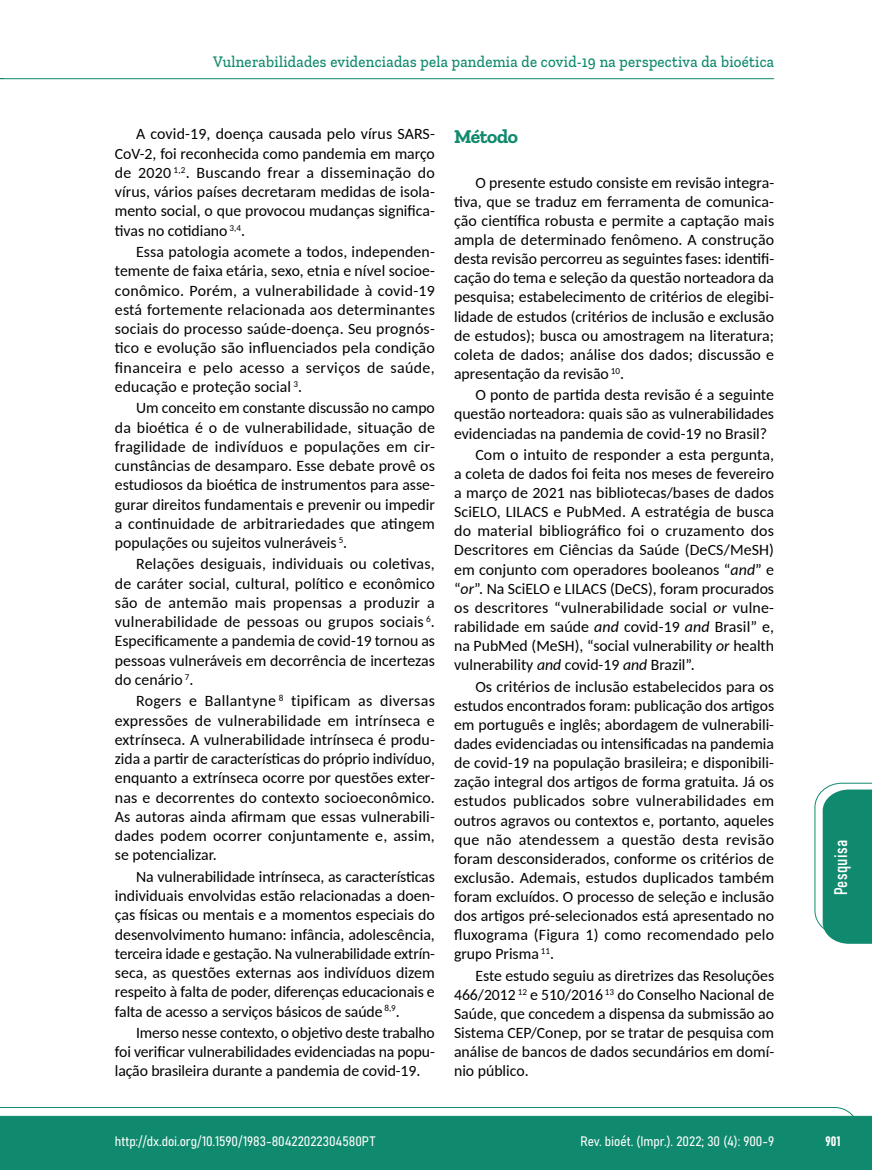
<style>
.page{position:relative;width:872px;height:1170px;background:#fff}
.page>*{position:absolute;margin:0;border:0;box-sizing:border-box;transform-origin:0 0}
.t1{font:700 19.5px "Zilla Slab";letter-spacing:-.02em;color:#108a6e}
.t2{font:18px "Bahnschrift";letter-spacing:.02em;color:#fff}
.t3{font:500 16.5px "Zilla Slab";letter-spacing:.02em;color:#108a6e;scale:.9 1}
.t4{font:15.75px/19.2px "Carlito";color:#000;text-align:justify}
.t5{font:13.5px "Bahnschrift";color:#fff}
.s1{font-style:italic}
</style>
<div class="page">
<svg style="left:0;top:1107px;width:859px;height:62px;background:#2e9880"></svg>
<hr style="left:0;top:78px;width:774px;height:1px;background:#108a6e">
<svg style="left:814px;top:782px;width:58px;height:161px"></svg>
<p class="t3" style="left:213px;top:53px;width:625px">Vulnerabilidades evidenciadas pela pandemia de covid-19 na perspectiva da bioética</p>
<p class="t4" style="left:115px;top:124px;width:321px;text-indent:21px">A covid-19, doença causada pelo vírus SARS-CoV-2, foi reconhecida como pandemia em março de 2020 <sup>1,2</sup>. Buscando frear a disseminação do vírus, vários países decretaram medidas de isola&shy;mento social, o que provocou mudanças significa&shy;tivas no cotidiano <sup>3,4</sup>.</p>
<p class="t4" style="left:115px;top:241px;width:321px;text-indent:21px">Essa patologia acomete a todos, independen&shy;temente de faixa etária, sexo, etnia e nível socioe&shy;conômico. Porém, a vulnerabilidade à covid-19 está fortemente relacionada aos determinantes sociais do processo saúde-doença. Seu prognós&shy;tico e evolução são influenciados pela condição financeira e pelo acesso a serviços de saúde, educação e proteção social <sup>3</sup>.</p>
<p class="t4" style="left:115px;top:397px;width:322px;text-indent:21px">Um conceito em constante discussão no campo da bioética é o de vulnerabilidade, situação de fragilidade de indivíduos e populações em cir&shy;cunstâncias de desamparo. Esse debate provê os estudiosos da bioética de instrumentos para asse&shy;gurar direitos fundamentais e prevenir ou impedir a continuidade de arbitrariedades que atingem populações ou sujeitos vulneráveis <sup>5</sup>.</p>
<p class="t4" style="left:115px;top:554px;width:322px;text-indent:21px">Relações desiguais, individuais ou coletivas, de caráter social, cultural, político e econômico são de antemão mais propensas a produzir a vulnerabilidade de pessoas ou grupos sociais <sup>6</sup>.<br>Especificamente a pandemia de covid-19 tornou as pessoas vulneráveis em decorrência de incertezas do cenário <sup>7</sup>.</p>
<p class="t4" style="left:115px;top:690px;width:322px;text-indent:21px">Rogers e Ballantyne <sup>8</sup> tipificam as diversas expressões de vulnerabilidade em intrínseca e extrínseca. A vulnerabilidade intrínseca é produ&shy;zida a partir de características do próprio indivíduo, enquanto a extrínseca ocorre por questões exter&shy;nas e decorrentes do contexto socioeconômico.<br>As autoras ainda afirmam que essas vulnerabili&shy;dades podem ocorrer conjuntamente e, assim, se potencializar.</p>
<p class="t4" style="left:115px;top:866px;width:321px;text-indent:21px">Na vulnerabilidade intrínseca, as características individuais envolvidas estão relacionadas a doen&shy;ças físicas ou mentais e a momentos especiais do desenvolvimento humano: infância, adolescência, terceira idade e gestação. Na vulnerabilidade extrín&shy;seca, as questões externas aos indivíduos dizem respeito à falta de poder, diferenças educacionais e falta de acesso a serviços básicos de saúde <sup>8,9</sup>.</p>
<p class="t4" style="left:115px;top:1022px;width:321px;text-indent:21px">Imerso nesse contexto, o objetivo deste trabalho foi verificar vulnerabilidades evidenciadas na popu&shy;lação brasileira durante a pandemia de covid-19.</p>
<p class="t1" style="left:454px;top:125px;width:65px">Método</p>
<p class="t4" style="left:454px;top:172px;width:322px;text-indent:21px">O presente estudo consiste em revisão integra&shy;tiva, que se traduz em ferramenta de comunica&shy;ção científica robusta e permite a captação mais ampla de determinado fenômeno. A construção desta revisão percorreu as seguintes fases: identifi&shy;cação do tema e seleção da questão norteadora da pesquisa; estabelecimento de critérios de elegibi&shy;lidade de estudos (critérios de inclusão e exclusão de estudos); busca ou amostragem na literatura; coleta de dados; análise dos dados; discussão e apresentação da revisão <sup>10</sup>.</p>
<p class="t4" style="left:454px;top:385px;width:321px;text-indent:21px">O ponto de partida desta revisão é a seguinte questão norteadora: quais são as vulnerabilidades evidenciadas na pandemia de covid-19 no Brasil?</p>
<p class="t4" style="left:454px;top:444px;width:321px;text-indent:21px">Com o intuito de responder a esta pergunta, a coleta de dados foi feita nos meses de fevereiro a março de 2021 nas bibliotecas/bases de dados SciELO, LILACS e PubMed. A estratégia de busca do material bibliográfico foi o cruzamento dos Descritores em Ciências da Saúde (DeCS/MeSH) em conjunto com operadores booleanos “<span class="s1">and</span>” e “<span class="s1">or</span>”. Na SciELO e LILACS (DeCS), foram procurados os descritores “vulnerabilidade social <span class="s1">or</span> vulne&shy;rabilidade em saúde <span class="s1">and</span> covid-19 <span class="s1">and</span> Brasil” e, na PubMed (MeSH), “social vulnerability <span class="s1">or</span> health vulnerability <span class="s1">and</span> covid-19 <span class="s1">and</span> Brazil”.</p>
<p class="t4" style="left:454px;top:676px;width:322px;text-indent:21px">Os critérios de inclusão estabelecidos para os estudos encontrados foram: publicação dos artigos em português e inglês; abordagem de vulnerabili&shy;dades evidenciadas ou intensificadas na pandemia de covid-19 na população brasileira; e disponibili&shy;zação integral dos artigos de forma gratuita. Já os estudos publicados sobre vulnerabilidades em outros agravos ou contextos e, portanto, aqueles que não atendessem a questão desta revisão foram desconsiderados, conforme os critérios de exclusão. Ademais, estudos duplicados também foram excluídos. O processo de seleção e inclusão dos artigos pré-selecionados está apresentado no fluxograma (Figura 1) como recomendado pelo grupo Prisma <sup>11</sup>.</p>
<p class="t4" style="left:454px;top:965px;width:321px;text-indent:21px">Este estudo seguiu as diretrizes das Resoluções 466/2012 <sup>12</sup> e 510/2016 <sup>13</sup> do Conselho Nacional de Saúde, que concedem a dispensa da submissão ao Sistema CEP/Conep, por se tratar de pesquisa com análise de bancos de dados secundários em domí&shy;nio público.</p>
<p class="t2" style="left:827px;top:895px;width:57px;rotate:-90deg">Pesquisa</p>
<p class="t5" style="left:115px;top:1131px;width:262px">http://dx.doi.org/10.1590/1983-80422022304580PT</p>
<p class="t5" style="left:580px;top:1131px;width:195px">Rev. bioét. (Impr.). 2022; 30 (4): 900-9</p>
<p class="t5" style="left:825px;top:1130px;width:17px">901</p>
</div>
